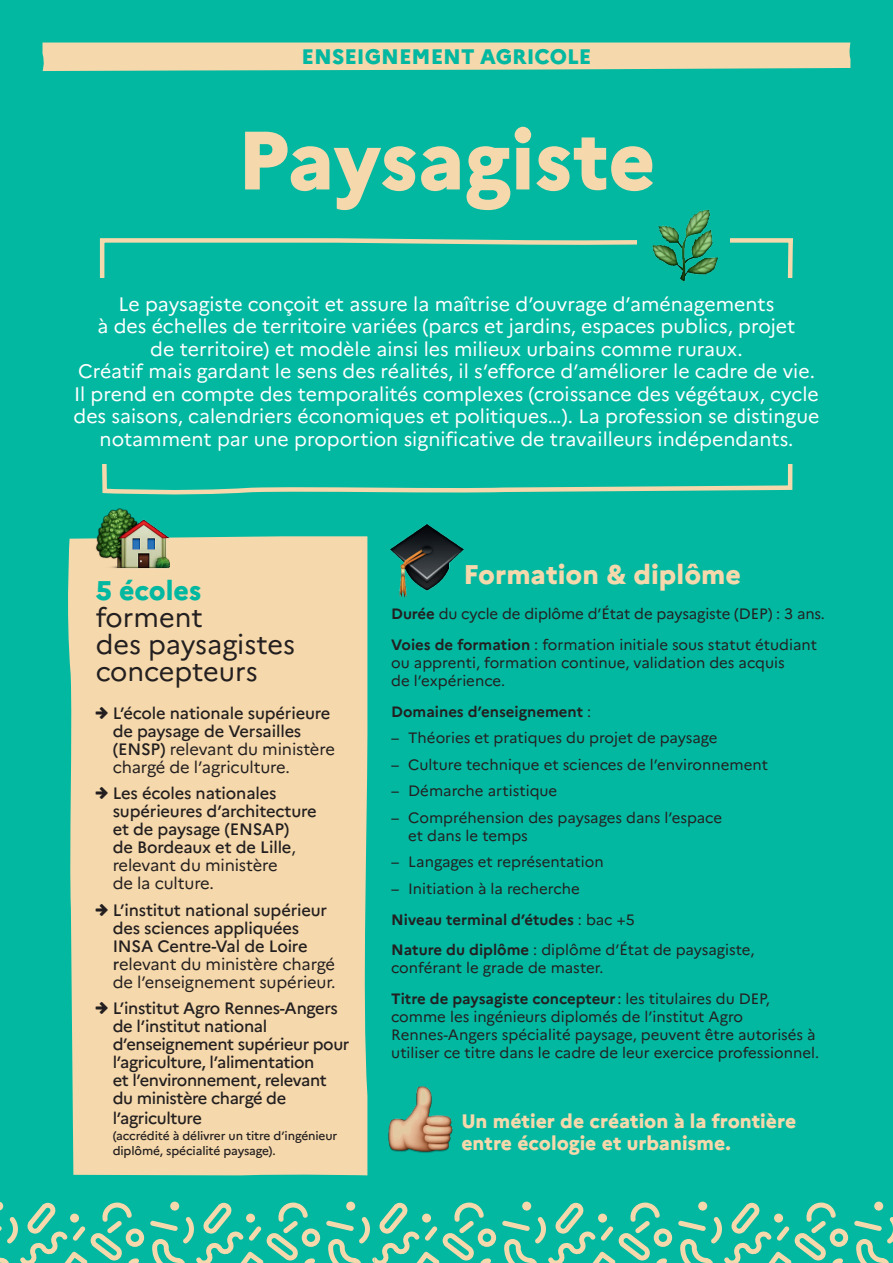
<style>
.page{position:relative;width:893px;height:1263px;background:#03b8a1}
.page>*{position:absolute;margin:0;border:0;box-sizing:border-box;transform-origin:0 0}
._1-Gros_titre{font:800 82.5px "Marianne";letter-spacing:-.005em;color:#f5d8ab}
._3-Titre{font:27px "Marianne";letter-spacing:-.005em;color:#231f20}
._3-Titre-2{font:800 27px "Marianne";color:#f5d8ab}
._3-Titre-3{font:800 27px "Marianne";letter-spacing:-.005em;color:#03b8a1}
.t1{font:800 21px "Marianne";color:#03b8a1}
._2-Chapô{font:19.5px "Marianne";color:#fff}
.t2{font:800 19.5px/22.5px "Marianne";color:#f5d8ab}
.t3{font:500 16.5px/18px "Marianne";letter-spacing:-.015em;color:#231f20}
.t4{font:15px/18px "Marianne";color:#231f20}
.t5{font:700 15px "Marianne";color:#231f20}
.t6{font:500 12px/15px "Marianne";letter-spacing:-.01em;color:#231f20}
.s1{font-weight:400}
.s2{font-weight:700}
</style>
<div class="page">
<svg style="left:150px;top:1202px;width:170px;height:61px"></svg>
<svg style="left:0;top:1202px;width:144px;height:61px"></svg>
<div style="left:170px;top:1201px;width:9px;height:9px;background:#f5d8ab;border-radius:50%"></div>
<div style="left:70px;top:1213px;width:9px;height:9px;background:#f5d8ab;border-radius:50%"></div>
<div style="left:246px;top:1213px;width:9px;height:9px;background:#f5d8ab;border-radius:50%"></div>
<svg style="left:326px;top:1202px;width:170px;height:61px"></svg>
<svg style="left:502px;top:1202px;width:170px;height:61px"></svg>
<svg style="left:678px;top:1202px;width:170px;height:61px"></svg>
<svg style="left:854px;top:1217px;width:39px;height:46px"></svg>
<div style="left:522px;top:1201px;width:9px;height:9px;background:#f5d8ab;border-radius:50%"></div>
<div style="left:698px;top:1201px;width:9px;height:9px;background:#f5d8ab;border-radius:50%"></div>
<div style="left:874px;top:1201px;width:9px;height:9px;background:#f5d8ab;border-radius:50%"></div>
<div style="left:422px;top:1213px;width:9px;height:9px;background:#f5d8ab;border-radius:50%"></div>
<div style="left:598px;top:1213px;width:9px;height:9px;background:#f5d8ab;border-radius:50%"></div>
<div style="left:774px;top:1213px;width:9px;height:9px;background:#f5d8ab;border-radius:50%"></div>
<div style="left:43px;top:43px;width:807px;height:28px;background:#f5d8ab"></div>
<svg style="left:99px;top:238px;width:694px;height:257px"></svg>
<div style="left:68px;top:278px;width:757px;height:186px;background:#03b8a1"></div>
<div style="left:68px;top:536px;width:300px;height:639px;background:#f5d8ab"></div>
<img style="left:96px;top:508px;width:73px;height:63px">
<img style="left:390px;top:524px;width:73px;height:74px">
<img style="left:388px;top:1086px;width:65px;height:67px">
<div style="left:638px;top:209px;width:92px;height:74px;background:#03b8a1"></div>
<img style="left:652px;top:209px;width:67px;height:74px">
<svg style="left:96px;top:706px;width:12px;height:12px"></svg>
<svg style="left:96px;top:787px;width:12px;height:12px"></svg>
<svg style="left:96px;top:903px;width:12px;height:12px"></svg>
<svg style="left:96px;top:1002px;width:12px;height:12px"></svg>
<h3 class="t1" style="left:302px;top:43px;width:291px">ENSEIGNEMENT AGRICOLE</h3>
<p class="_1-Gros_titre" style="left:237px;top:110px;width:420px">Paysagiste</p>
<p class="_2-Chapô" style="left:119px;top:292px;width:657px">Le paysagiste conçoit et assure la maîtrise d’ouvrage d’aménagements</p>
<p class="_2-Chapô" style="left:98px;top:314px;width:699px">à des échelles de territoire variées (parcs et jardins, espaces publics, projet</p>
<p class="_2-Chapô" style="left:150px;top:337px;width:594px">de territoire) et modèle ainsi les milieux urbains comme ruraux.</p>
<p class="_2-Chapô" style="left:78px;top:359px;width:738px">Créatif mais gardant le sens des réalités, il s’efforce d’améliorer le cadre de vie.</p>
<p class="_2-Chapô" style="left:74px;top:382px;width:746px">Il prend en compte des temporalités complexes (croissance des végétaux, cycle</p>
<p class="_2-Chapô" style="left:74px;top:404px;width:747px">des saisons, calendriers économiques et politiques…). La profession se distingue</p>
<p class="_2-Chapô" style="left:100px;top:427px;width:695px">notamment par une proportion significative de travailleurs indépendants.</p>
<p class="_3-Titre-3" style="left:96px;top:574px;width:107px">5 écoles</p>
<p class="_3-Titre" style="left:96px;top:601px;width:109px">forment</p>
<p class="_3-Titre" style="left:96px;top:628px;width:201px">des paysagistes</p>
<p class="_3-Titre" style="left:96px;top:655px;width:164px">concepteurs</p>
<p class="t3" style="left:113px;top:704px;width:224px">L’école nationale supérieure de paysage de Versailles (ENSP) <span class="s1">relevant du ministère chargé de l’agriculture.</span></p>
<p class="t3" style="left:113px;top:784px;width:206px">Les écoles nationales supérieures d’architecture et de paysage (ENSAP)<br>de Bordeaux et de Lille<span class="s1">, relevant du ministère<br>de la culture.</span></p>
<p class="t3" style="left:113px;top:901px;width:224px">L’institut national supérieur des sciences appliquées<br>INSA Centre-Val de Loire r<span class="s1">elevant du ministère chargé de l’enseignement supérieur.</span></p>
<p class="t3" style="left:113px;top:999px;width:238px">L’institut Agro Rennes-Angers de l’institut national d’enseignement supérieur pour l’agriculture, l’alimentation<br>et l’environnement, relevant du ministère chargé de</p>
<p class="t3" style="left:113px;top:1109px;width:91px">l’agriculture</p>
<p class="t6" style="left:113px;top:1128px;width:226px">(accrédité à délivrer un titre d’ingénieur diplômé, spécialité paysage).</p>
<p class="_3-Titre-2" style="left:463px;top:558px;width:279px">Formation &amp; diplôme</p>
<p class="t4" style="left:391px;top:605px;width:435px"><span class="s2">Durée</span> du cycle de diplôme d’État de paysagiste (DEP) : 3 ans.</p>
<p class="t4" style="left:391px;top:636px;width:427px"><span class="s2">Voies de formation</span> : formation initiale sous statut étudiant ou apprenti, formation continue, validation des acquis<br>de l’expérience.</p>
<p class="t5" style="left:391px;top:702px;width:202px">Domaines d’enseignement <span class="s1">:</span></p>
<p class="t4" style="left:391px;top:729px;width:328px">– Théories et pratiques du projet de paysage</p>
<p class="t4" style="left:391px;top:755px;width:378px">– Culture technique et sciences de l’environnement</p>
<p class="t4" style="left:391px;top:782px;width:168px">– Démarche artistique</p>
<p class="t4" style="left:408px;top:808px;width:315px;text-indent:-17px">– Compréhension des paysages dans l’espace et dans le temps</p>
<p class="t4" style="left:391px;top:853px;width:214px">– Langages et représentation</p>
<p class="t4" style="left:391px;top:879px;width:190px">– Initiation à la recherche</p>
<p class="t5" style="left:391px;top:910px;width:245px">Niveau terminal d’études <span class="s1">: bac +5</span></p>
<p class="t4" style="left:391px;top:941px;width:365px"><span class="s2">Nature du diplôme</span> : diplôme d’État de paysagiste, conférant le grade de master.</p>
<p class="t4" style="left:391px;top:990px;width:429px"><span class="s2">Titre de paysagiste concepteur</span> : les titulaires du DEP, comme les ingénieurs diplomés de l’institut Agro Rennes-Angers spécialité paysage, peuvent être autorisés à utiliser ce titre dans le cadre de leur exercice professionnel.</p>
<p class="t2" style="left:461px;top:1109px;width:336px">Un métier de création à la frontière entre écologie et urbanisme.</p>
</div>
